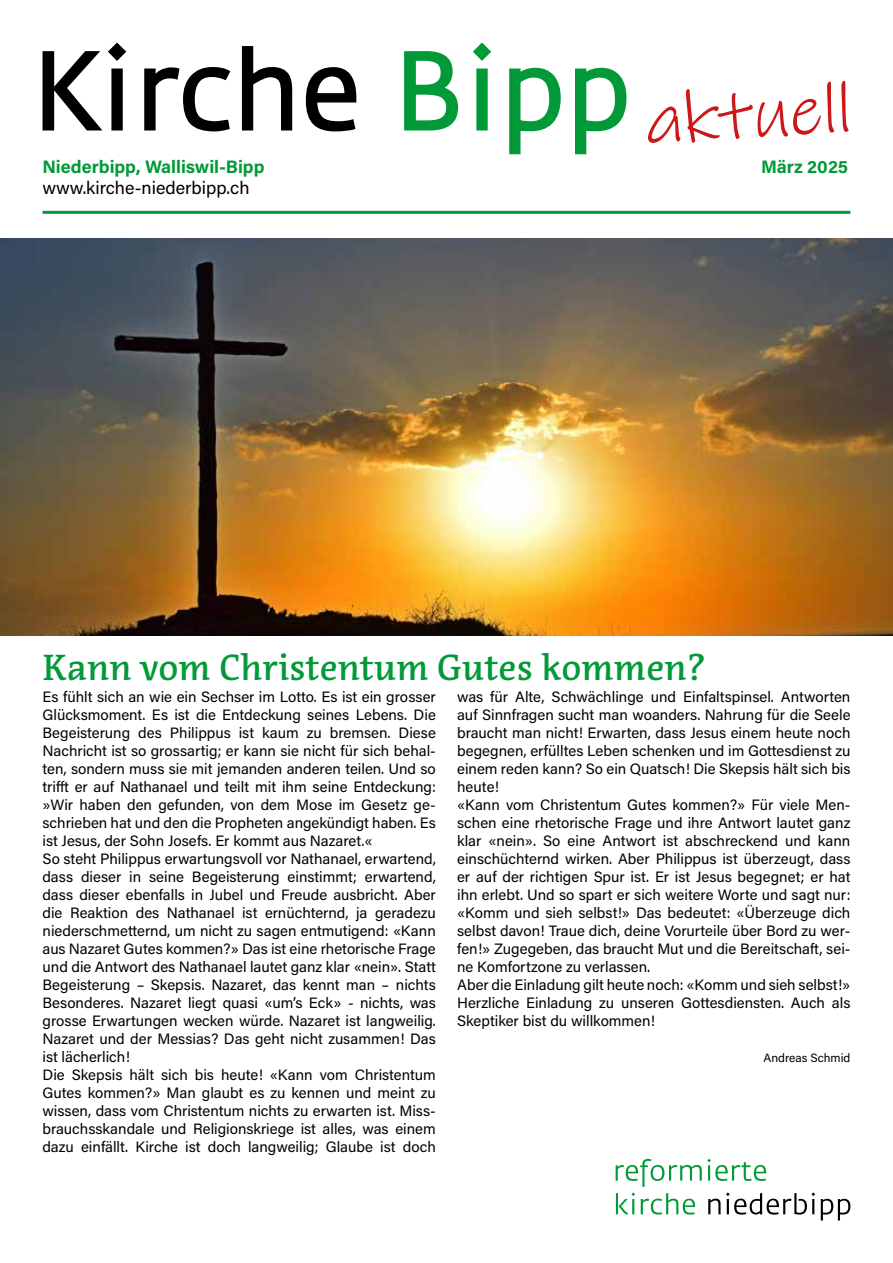
<style>
.page{position:relative;width:893px;height:1263px;background:#fff}
.page>*{position:absolute;margin:0;border:0;box-sizing:border-box;transform-origin:0 0}
.t1{font:72px "Ink Free";color:#cd1719}
.t2{font:500 36px "Acuta";color:#029939}
.t3{font:700 18px "Acumin Pro";color:#029939}
.t4{font:18px "Acumin Pro";color:#000}
.t5{font:15px/18px "Acumin Pro";color:#000}
.t6{font:12px "Acumin Pro";color:#000}
</style>
<div class="page">
<svg style="left:404px;top:42px;width:223px;height:113px"></svg>
<svg style="left:42px;top:42px;width:315px;height:90px"></svg>
<hr style="left:43px;top:211px;width:807px;height:3px;background:#029939">
<svg style="left:616px;top:1159px;width:234px;height:61px"></svg>
<img style="left:0;top:238px;width:893px;height:398px">
<h1 class="t1" style="left:642px;top:73px;width:208px;rotate:-3deg">aktuell</h1>
<p class="t3" style="left:43px;top:154px;width:223px">Niederbipp, Walliswil-Bipp</p>
<p class="t3" style="left:761px;top:154px;width:88px">März 2025</p>
<p class="t4" style="left:43px;top:175px;width:208px">www.kirche-niederbipp.ch</p>
<h2 class="t2" style="left:43px;top:645px;width:665px">Kann vom Christentum Gutes kommen?</h2>
<p class="t5" style="left:43px;top:687px;width:395px">Es fühlt sich an wie ein Sechser im Lotto. Es ist ein grosser Glücksmoment. Es ist die Entdeckung seines Lebens. Die Begeisterung des Philippus ist kaum zu bremsen. Diese Nachricht ist so grossartig; er kann sie nicht für sich behal&shy;ten, sondern muss sie mit jemanden anderen teilen. Und so trifft er auf Nathanael und teilt mit ihm seine Entdeckung: »Wir haben den gefunden, von dem Mose im Gesetz ge&shy;schrieben hat und den die Propheten angekündigt haben. Es ist Jesus, der Sohn Josefs. Er kommt aus Nazaret.«<br>So steht Philippus erwartungsvoll vor Nathanael, erwartend, dass dieser in seine Begeisterung einstimmt; erwartend, dass dieser ebenfalls in Jubel und Freude ausbricht. Aber die Reaktion des Nathanael ist ernüchternd, ja geradezu niederschmetternd, um nicht zu sagen entmutigend: «Kann aus Nazaret Gutes kommen?» Das ist eine rhetorische Frage und die Antwort des Nathanael lautet ganz klar «nein». Statt Begeisterung – Skepsis. Nazaret, das kennt man – nichts Besonderes. Nazaret liegt quasi «um’s Eck» - nichts, was grosse Erwartungen wecken würde. Nazaret ist langweilig.<br>Nazaret und der Messias? Das geht nicht zusammen! Das ist lächerlich!<br>Die Skepsis hält sich bis heute! «Kann vom Christentum Gutes kommen?» Man glaubt es zu kennen und meint zu wissen, dass vom Christentum nichts zu erwarten ist. Miss&shy;brauchsskandale und Religionskriege ist alles, was einem dazu einfällt. Kirche ist doch langweilig; Glaube ist doch</p>
<p class="t5" style="left:457px;top:687px;width:395px">was für Alte, Schwächlinge und Einfaltspinsel. Antworten auf Sinnfragen sucht man woanders. Nahrung für die Seele braucht man nicht! Erwarten, dass Jesus einem heute noch begegnen, erfülltes Leben schenken und im Gottesdienst zu einem reden kann? So ein Quatsch! Die Skepsis hält sich bis heute!<br>«Kann vom Christentum Gutes kommen?» Für viele Men&shy;schen eine rhetorische Frage und ihre Antwort lautet ganz klar «nein». So eine Antwort ist abschreckend und kann einschüchternd wirken. Aber Philippus ist überzeugt, dass er auf der richtigen Spur ist. Er ist Jesus begegnet; er hat ihn erlebt. Und so spart er sich weitere Worte und sagt nur: «Komm und sieh selbst!» Das bedeutet: «Überzeuge dich selbst davon! Traue dich, deine Vorurteile über Bord zu wer&shy;fen!» Zugegeben, das braucht Mut und die Bereitschaft, sei&shy;ne Komfortzone zu verlassen.<br>Aber die Einladung gilt heute noch: «Komm und sieh selbst!» Herzliche Einladung zu unseren Gottesdiensten. Auch als Skeptiker bist du willkommen!</p>
<p class="t6" style="left:763px;top:1049px;width:88px">Andreas Schmid</p>
</div>
